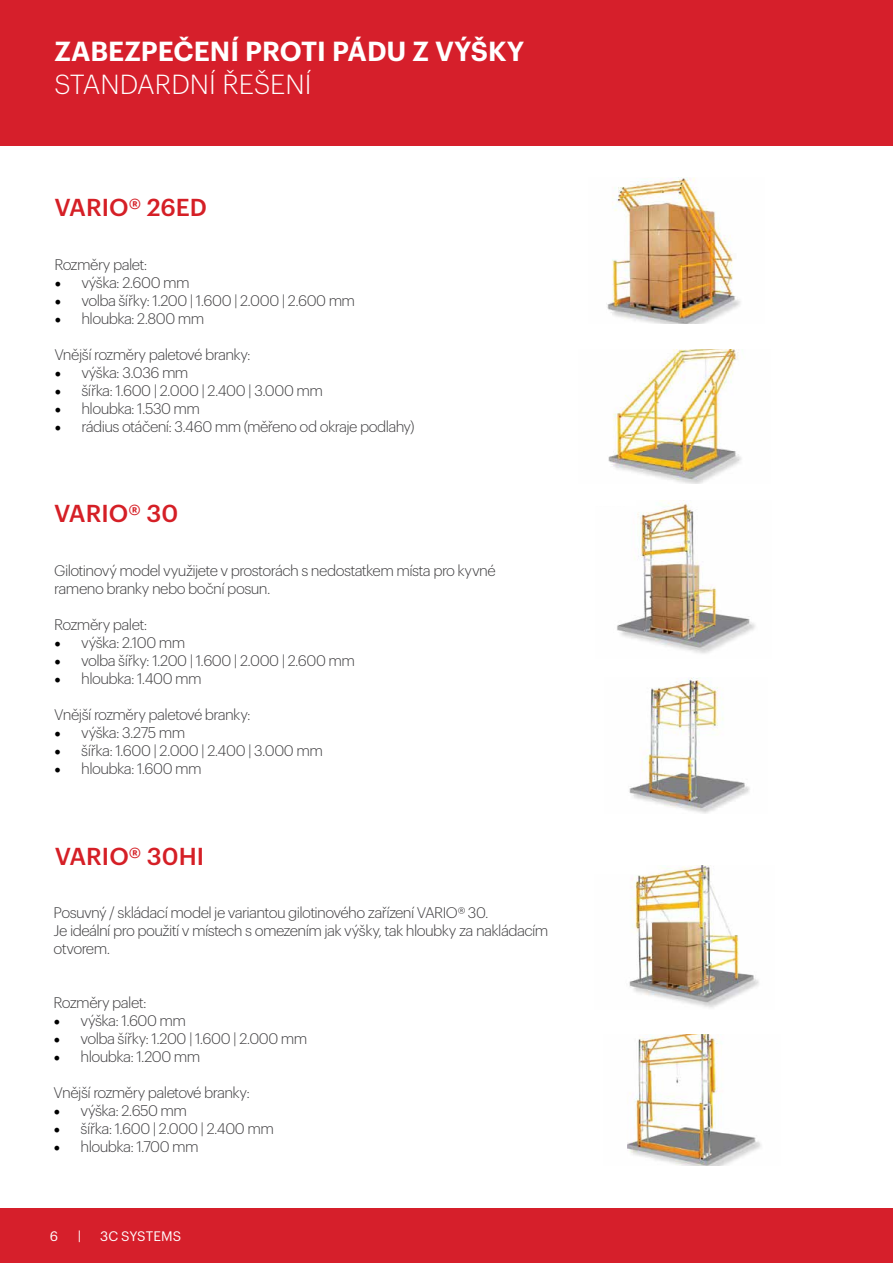
<style>
.page{position:relative;width:893px;height:1263px;background:#fff}
.page>*{position:absolute;margin:0;border:0;box-sizing:border-box;transform-origin:0 0}
.t1{font:600 27px "Graphik";color:#fff}
.t2{font:300 27px "Graphik";color:#fff}
.t3{font:500 24px "Graphik";color:#d51f26}
.t4{font:300 15px/18px "Graphik";letter-spacing:-.035em;color:#414042}
.t5{font:13.5px "Graphik";letter-spacing:.005em;color:#fff}
.s1{font-family:"Minion Pro";font-weight:400;font-size:18px;color:#000}
</style>
<div class="page">
<div style="left:0;top:0;width:893px;height:146px;background:#d61f2b"></div>
<div style="left:0;top:1209px;width:893px;height:54px;background:#d61f2b"></div>
<img style="left:629px;top:677px;width:121px;height:136px">
<img style="left:606px;top:177px;width:135px;height:147px">
<img style="left:608px;top:349px;width:134px;height:134px">
<img style="left:627px;top:1034px;width:134px;height:131px">
<img style="left:617px;top:502px;width:138px;height:152px">
<div style="left:583px;top:487px;width:53px;height:19px;background:#fff"></div>
<img style="left:629px;top:865px;width:130px;height:143px">
<div style="left:593px;top:854px;width:53px;height:20px;background:#fff"></div>
<h1 class="t1" style="left:54px;top:31px;width:471px">ZABEZPEČENÍ PROTI PÁDU Z VÝŠKY</h1>
<h1 class="t2" style="left:54px;top:64px;width:259px">STANDARDNÍ ŘEŠENÍ</h1>
<h2 class="t3" style="left:54px;top:189px;width:154px">VARIO® 26ED</h2>
<p class="t4" style="left:54px;top:254px;width:95px">Rozměry palet:</p>
<p class="t4" style="left:54px;top:272px;width:137px"><span class="s1">•</span> výška: 2.600 mm</p>
<p class="t4" style="left:54px;top:290px;width:302px"><span class="s1">•</span> volba šířky: 1.200 | 1.600 | 2.000 | 2.600 mm</p>
<p class="t4" style="left:54px;top:308px;width:152px"><span class="s1">•</span> hloubka: 2.800 mm</p>
<p class="t4" style="left:54px;top:344px;width:198px">Vnější rozměry paletové branky:</p>
<p class="t4" style="left:54px;top:362px;width:136px"><span class="s1">•</span> výška: 3.036 mm</p>
<p class="t4" style="left:54px;top:380px;width:270px"><span class="s1">•</span> šířka: 1.600 | 2.000 | 2.400 | 3.000 mm</p>
<p class="t4" style="left:54px;top:398px;width:147px"><span class="s1">•</span> hloubka: 1.530 mm</p>
<p class="t4" style="left:54px;top:416px;width:362px"><span class="s1">•</span> rádius otáčení: 3.460 mm (měřeno od okraje podlahy)</p>
<h2 class="t3" style="left:54px;top:495px;width:126px">VARIO® 30</h2>
<p class="t4" style="left:54px;top:560px;width:443px">Gilotinový model využijete v prostorách s nedostatkem místa pro kyvné rameno branky nebo boční posun.</p>
<p class="t4" style="left:54px;top:614px;width:95px">Rozměry palet:</p>
<p class="t4" style="left:54px;top:632px;width:133px"><span class="s1">•</span> výška: 2.100 mm</p>
<p class="t4" style="left:54px;top:650px;width:302px"><span class="s1">•</span> volba šířky: 1.200 | 1.600 | 2.000 | 2.600 mm</p>
<p class="t4" style="left:54px;top:668px;width:149px"><span class="s1">•</span> hloubka: 1.400 mm</p>
<p class="t4" style="left:54px;top:704px;width:198px">Vnější rozměry paletové branky:</p>
<p class="t4" style="left:54px;top:722px;width:133px"><span class="s1">•</span> výška: 3.275 mm</p>
<p class="t4" style="left:54px;top:740px;width:270px"><span class="s1">•</span> šířka: 1.600 | 2.000 | 2.400 | 3.000 mm</p>
<p class="t4" style="left:54px;top:758px;width:149px"><span class="s1">•</span> hloubka: 1.600 mm</p>
<h2 class="t3" style="left:55px;top:838px;width:151px">VARIO® 30HI</h2>
<p class="t4" style="left:54px;top:903px;width:496px">Posuvný / skládací model je variantou gilotinového zařízení VARIO® 30.<br>Je ideální pro použití v místech s omezením jak výšky, tak hloubky za nakládacím otvorem.</p>
<p class="t4" style="left:54px;top:993px;width:95px">Rozměry palet:</p>
<p class="t4" style="left:54px;top:1011px;width:134px"><span class="s1">•</span> výška: 1.600 mm</p>
<p class="t4" style="left:54px;top:1029px;width:255px"><span class="s1">•</span> volba šířky: 1.200 | 1.600 | 2.000 mm</p>
<p class="t4" style="left:54px;top:1047px;width:148px"><span class="s1">•</span> hloubka: 1.200 mm</p>
<p class="t4" style="left:54px;top:1083px;width:198px">Vnější rozměry paletové branky:</p>
<p class="t4" style="left:54px;top:1101px;width:135px"><span class="s1">•</span> výška: 2.650 mm</p>
<p class="t4" style="left:54px;top:1119px;width:222px"><span class="s1">•</span> šířka: 1.600 | 2.000 | 2.400 mm</p>
<p class="t4" style="left:54px;top:1137px;width:147px"><span class="s1">•</span> hloubka: 1.700 mm</p>
<p class="t5" style="left:50px;top:1226px;width:10px">6</p>
<p class="t5" style="left:78px;top:1226px;width:5px">|</p>
<p class="t5" style="left:100px;top:1226px;width:83px">3C SYSTEMS</p>
</div>
